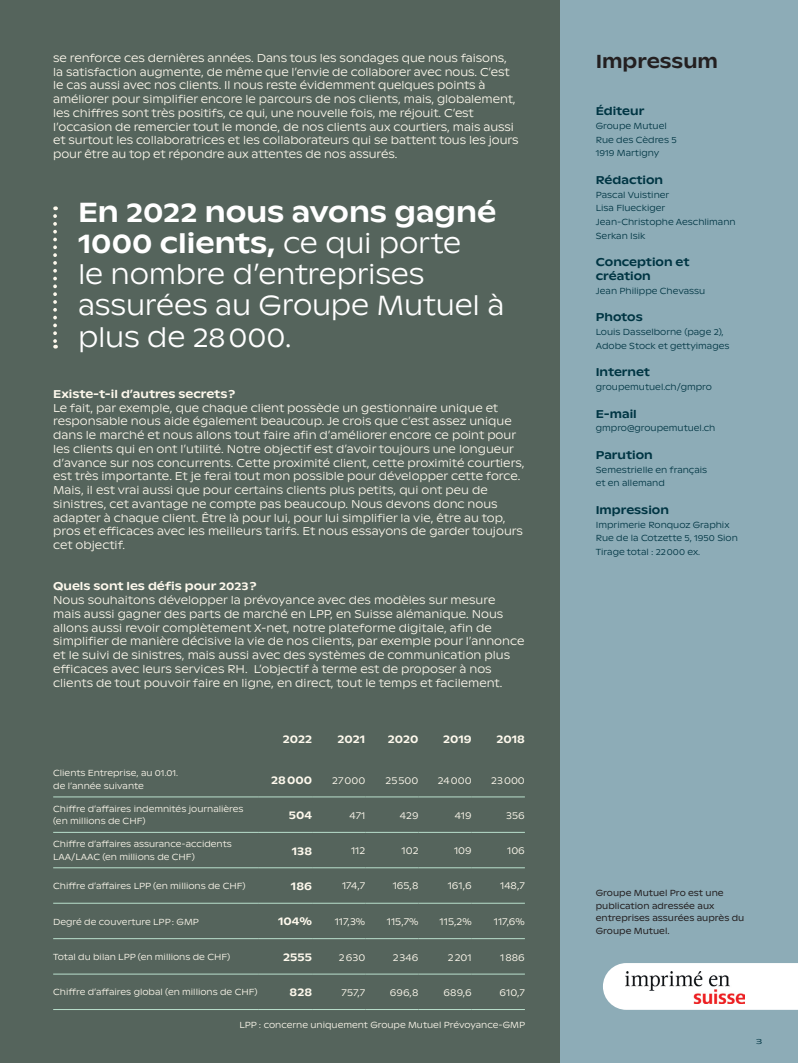
<style>
.page{position:relative;width:798px;height:1063px;background:#fff}
.page>*{position:absolute;margin:0;border:0;box-sizing:border-box;transform-origin:0 0}
.t1{font:300 27.5px/31.2px "ABC Ginto Nord";letter-spacing:-.01em;color:#fff}
.t2{font:500 18.75px "ABC Ginto Nord";color:#231f20}
.t3{font:300 11.25px/13.8px "ABC Ginto Nord";color:#fef9ed}
.t4{font:500 11.25px "ABC Ginto Nord";color:#fef9ed}
.t5{font:500 11.25px/13.8px "ABC Ginto Nord";color:#003543}
.t6{font:300 10px "ABC Ginto Nord";color:#fef9ed}
.t7{font:300 8.75px/12.5px "ABC Ginto Nord";color:#fef9ed}
.t8{font:300 8.75px/13.8px "ABC Ginto Nord";color:#003543}
.t9{font:8.75px/12.5px "ABC Ginto Nord";color:#231f20}
.t10{font:300 7.5px "ABC Ginto Nord";color:#003543;scale:1.5 1}
.s1{font-weight:500}
</style>
<div class="page">
<div style="left:0;top:0;width:560px;height:1063px;background:#55645c"></div>
<hr style="left:53px;top:797px;width:206px;height:1px;background:#bae0cd">
<hr style="left:259px;top:797px;width:53px;height:1px;background:#bae0cd">
<hr style="left:312px;top:797px;width:53px;height:1px;background:#bae0cd">
<hr style="left:365px;top:797px;width:53px;height:1px;background:#bae0cd">
<hr style="left:418px;top:797px;width:53px;height:1px;background:#bae0cd">
<hr style="left:471px;top:797px;width:53px;height:1px;background:#bae0cd">
<hr style="left:53px;top:832px;width:206px;height:1px;background:#bae0cd">
<hr style="left:259px;top:832px;width:53px;height:1px;background:#bae0cd">
<hr style="left:312px;top:832px;width:53px;height:1px;background:#bae0cd">
<hr style="left:365px;top:832px;width:53px;height:1px;background:#bae0cd">
<hr style="left:418px;top:832px;width:53px;height:1px;background:#bae0cd">
<hr style="left:471px;top:832px;width:53px;height:1px;background:#bae0cd">
<hr style="left:53px;top:867px;width:206px;height:1px;background:#bae0cd">
<hr style="left:259px;top:867px;width:53px;height:1px;background:#bae0cd">
<hr style="left:312px;top:867px;width:53px;height:1px;background:#bae0cd">
<hr style="left:365px;top:867px;width:53px;height:1px;background:#bae0cd">
<hr style="left:418px;top:867px;width:53px;height:1px;background:#bae0cd">
<hr style="left:471px;top:867px;width:53px;height:1px;background:#bae0cd">
<hr style="left:53px;top:903px;width:206px;height:1px;background:#bae0cd">
<hr style="left:259px;top:903px;width:53px;height:1px;background:#bae0cd">
<hr style="left:312px;top:903px;width:53px;height:1px;background:#bae0cd">
<hr style="left:365px;top:903px;width:53px;height:1px;background:#bae0cd">
<hr style="left:418px;top:903px;width:53px;height:1px;background:#bae0cd">
<hr style="left:471px;top:903px;width:53px;height:1px;background:#bae0cd">
<hr style="left:53px;top:938px;width:206px;height:1px;background:#bae0cd">
<hr style="left:259px;top:938px;width:53px;height:1px;background:#bae0cd">
<hr style="left:312px;top:938px;width:53px;height:1px;background:#bae0cd">
<hr style="left:365px;top:938px;width:53px;height:1px;background:#bae0cd">
<hr style="left:418px;top:938px;width:53px;height:1px;background:#bae0cd">
<hr style="left:471px;top:938px;width:53px;height:1px;background:#bae0cd">
<hr style="left:53px;top:974px;width:206px;height:1px;background:#bae0cd">
<hr style="left:259px;top:974px;width:53px;height:1px;background:#bae0cd">
<hr style="left:312px;top:974px;width:53px;height:1px;background:#bae0cd">
<hr style="left:365px;top:974px;width:53px;height:1px;background:#bae0cd">
<hr style="left:418px;top:974px;width:53px;height:1px;background:#bae0cd">
<hr style="left:471px;top:974px;width:53px;height:1px;background:#bae0cd">
<hr style="left:53px;top:1009px;width:206px;height:1px;background:#bae0cd">
<hr style="left:259px;top:1009px;width:53px;height:1px;background:#bae0cd">
<hr style="left:312px;top:1009px;width:53px;height:1px;background:#bae0cd">
<hr style="left:365px;top:1009px;width:53px;height:1px;background:#bae0cd">
<hr style="left:418px;top:1009px;width:53px;height:1px;background:#bae0cd">
<hr style="left:471px;top:1009px;width:53px;height:1px;background:#bae0cd">
<svg style="left:53px;top:216px;width:4px;height:133px"></svg>
<div style="left:560px;top:0;width:237px;height:1063px;background:#8dacb7"></div>
<svg style="left:603px;top:963px;width:194px;height:47px;background:#f8f9f9"></svg>
<img style="left:625px;top:972px;width:119px;height:31px">
<p class="t3" style="left:53px;top:51px;width:466px">se renforce ces dernières années. Dans tous les sondages que nous faisons, la satisfaction augmente, de même que l’envie de collaborer avec nous. C’est le cas aussi avec nos clients. Il nous reste évidemment quelques points à améliorer pour simplifier encore le parcours de nos clients, mais, globalement, les chiffres sont très positifs, ce qui, une nouvelle fois, me réjouit. C’est l’occasion de remercier tout le monde, de nos clients aux courtiers, mais aussi et surtout les collaboratrices et les collaborateurs qui se battent tous les jours pour être au top et répondre aux attentes de nos assurés.</p>
<h1 class="t1" style="left:78px;top:196px;width:428px"><span class="s1">En 2022 nous avons gagné<br>1000 clients,</span> ce qui porte<br>le nombre d’entreprises assurées au Groupe Mutuel à plus de 28 000.</h1>
<p class="t4" style="left:53px;top:387px;width:183px">Existe-t-il d’autres secrets ?</p>
<p class="t3" style="left:53px;top:401px;width:472px">Le fait, par exemple, que chaque client possède un gestionnaire unique et responsable nous aide également beaucoup. Je crois que c’est assez unique dans le marché et nous allons tout faire afin d’améliorer encore ce point pour les clients qui en ont l’utilité. Notre objectif est d’avoir toujours une longueur d’avance sur nos concurrents. Cette proximité client, cette proximité courtiers, est très importante. Et je ferai tout mon possible pour développer cette force.<br>Mais, il est vrai aussi que pour certains clients plus petits, qui ont peu de sinistres, cet avantage ne compte pas beaucoup. Nous devons donc nous adapter à chaque client. Être là pour lui, pour lui simplifier la vie, être au top, pros et efficaces avec les meilleurs tarifs. Et nous essayons de garder toujours cet objectif.</p>
<p class="t4" style="left:53px;top:579px;width:205px">Quels sont les défis pour 2023 ?</p>
<p class="t3" style="left:53px;top:593px;width:472px">Nous souhaitons développer la prévoyance avec des modèles sur mesure mais aussi gagner des parts de marché en LPP, en Suisse alémanique. Nous allons aussi revoir complètement X-net, notre plateforme digitale, afin de simplifier de manière décisive la vie de nos clients, par exemple pour l’annonce et le suivi de sinistres, mais aussi avec des systèmes de communication plus efficaces avec leurs services RH. L’objectif à terme est de proposer à nos clients de tout pouvoir faire en ligne, en direct, tout le temps et facilement.</p>
<p class="t4" style="left:283px;top:732px;width:31px">2022</p>
<p class="t4" style="left:337px;top:732px;width:29px">2021</p>
<p class="t4" style="left:387px;top:732px;width:32px">2020</p>
<p class="t4" style="left:443px;top:732px;width:30px">2019</p>
<p class="t4" style="left:496px;top:732px;width:30px">2018</p>
<p class="t7" style="left:53px;top:767px;width:126px">Clients Entreprise, au 01.01. de l’année suivante</p>
<p class="t4" style="left:271px;top:773px;width:42px">28 000</p>
<p class="t6" style="left:332px;top:774px;width:35px">27000</p>
<p class="t6" style="left:385px;top:774px;width:34px">25500</p>
<p class="t6" style="left:437px;top:774px;width:35px">24000</p>
<p class="t6" style="left:491px;top:774px;width:35px">23000</p>
<p class="t7" style="left:53px;top:802px;width:192px">Chiffre d’affaires indemnités journalières (en millions de CHF)</p>
<p class="t4" style="left:289px;top:808px;width:25px">504</p>
<p class="t6" style="left:349px;top:809px;width:17px">471</p>
<p class="t6" style="left:400px;top:809px;width:20px">429</p>
<p class="t6" style="left:454px;top:809px;width:18px">419</p>
<p class="t6" style="left:506px;top:809px;width:20px">356</p>
<p class="t7" style="left:53px;top:838px;width:180px">Chiffre d’affaires assurance-accidents<br>LAA/LAAC (en millions de CHF)</p>
<p class="t4" style="left:292px;top:844px;width:22px">138</p>
<p class="t6" style="left:351px;top:845px;width:16px">112</p>
<p class="t6" style="left:401px;top:845px;width:18px">102</p>
<p class="t6" style="left:454px;top:845px;width:19px">109</p>
<p class="t6" style="left:507px;top:845px;width:19px">106</p>
<p class="t7" style="left:53px;top:880px;width:194px">Chiffre d’affaires LPP (en millions de CHF)</p>
<p class="t4" style="left:291px;top:879px;width:23px">186</p>
<p class="t6" style="left:342px;top:880px;width:25px">174,7</p>
<p class="t6" style="left:392px;top:880px;width:27px">165,8</p>
<p class="t6" style="left:447px;top:880px;width:25px">161,6</p>
<p class="t6" style="left:500px;top:880px;width:26px">148,7</p>
<p class="t7" style="left:53px;top:916px;width:147px">Degré de couverture LPP: GMP</p>
<p class="t4" style="left:278px;top:915px;width:36px">104%</p>
<p class="t6" style="left:334px;top:915px;width:32px">117,3%</p>
<p class="t6" style="left:386px;top:915px;width:33px">115,7%</p>
<p class="t6" style="left:439px;top:915px;width:34px">115,2%</p>
<p class="t6" style="left:493px;top:915px;width:33px">117,6%</p>
<p class="t7" style="left:53px;top:950px;width:178px">Total du bilan LPP (en millions de CHF)</p>
<p class="t4" style="left:283px;top:950px;width:30px">2555</p>
<p class="t6" style="left:339px;top:951px;width:28px">2630</p>
<p class="t6" style="left:392px;top:951px;width:27px">2346</p>
<p class="t6" style="left:447px;top:951px;width:25px">2201</p>
<p class="t6" style="left:500px;top:951px;width:26px">1886</p>
<p class="t7" style="left:53px;top:986px;width:206px">Chiffre d’affaires global (en millions de CHF)</p>
<p class="t4" style="left:289px;top:985px;width:24px">828</p>
<p class="t6" style="left:341px;top:986px;width:25px">757,7</p>
<p class="t6" style="left:390px;top:986px;width:30px">696,8</p>
<p class="t6" style="left:443px;top:986px;width:30px">689,6</p>
<p class="t6" style="left:499px;top:986px;width:27px">610,7</p>
<p class="t7" style="left:239px;top:1018px;width:287px">LPP : concerne uniquement Groupe Mutuel Prévoyance-GMP</p>
<h2 class="t2" style="left:595px;top:50px;width:124px">Impressum</h2>
<p class="t5" style="left:595px;top:104px;width:50px">Éditeur</p>
<p class="t8" style="left:595px;top:119px;width:82px">Groupe Mutuel<br>Rue des Cèdres 5<br>1919 Martigny</p>
<p class="t5" style="left:595px;top:173px;width:69px">Rédaction</p>
<p class="t8" style="left:595px;top:188px;width:141px">Pascal Vuistiner<br>Lisa Flueckiger<br>Jean-Christophe Aeschlimann<br>Serkan Isik</p>
<p class="t5" style="left:595px;top:255px;width:95px">Conception et création</p>
<p class="t8" style="left:595px;top:284px;width:111px">Jean Philippe Chevassu</p>
<p class="t5" style="left:595px;top:310px;width:48px">Photos</p>
<p class="t8" style="left:595px;top:325px;width:135px">Louis Dasselborne (page 2),<br>Adobe Stock et gettyimages</p>
<p class="t5" style="left:595px;top:365px;width:56px">Internet</p>
<p class="t8" style="left:595px;top:380px;width:118px">groupemutuel.ch/gmpro</p>
<p class="t5" style="left:595px;top:407px;width:42px">E-mail</p>
<p class="t8" style="left:595px;top:421px;width:121px">gmpro@groupemutuel.ch</p>
<p class="t5" style="left:595px;top:448px;width:58px">Parution</p>
<p class="t8" style="left:595px;top:463px;width:113px">Semestrielle en français et en allemand</p>
<p class="t5" style="left:595px;top:503px;width:75px">Impression</p>
<p class="t8" style="left:595px;top:518px;width:143px">Imprimerie Ronquoz Graphix<br>Rue de la Cotzette 5, 1950 Sion<br>Tirage total : 22 000 ex.</p>
<p class="t9" style="left:595px;top:887px;width:150px">Groupe Mutuel Pro est une publication adressée aux entreprises assurées auprès du<br>Groupe Mutuel.</p>
<p class="t10" style="left:755px;top:1037px;width:6px">3</p>
</div>
